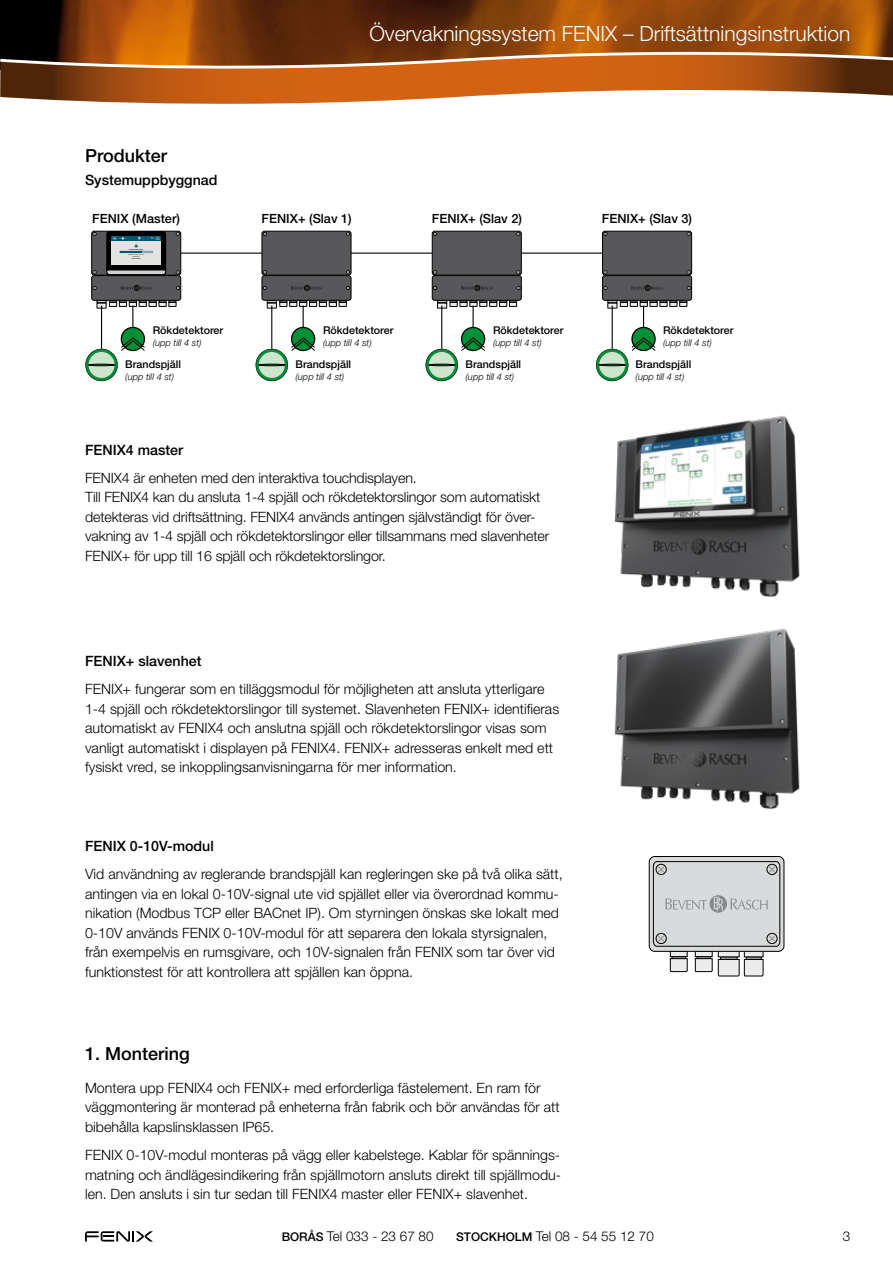
<style>
.page{position:relative;width:893px;height:1263px;background:#fff}
.page>*{position:absolute;margin:0;border:0;box-sizing:border-box;transform-origin:0 0}
.t1{font:300 21px "Helvetica Neue LT Std";color:#fff}
.t2{font:500 18px "Helvetica Neue LT Std";color:#000}
.t3{font:300 14.25px/19.5px "Helvetica Neue LT Std";color:#000}
.t4{font:500 14.25px "Helvetica Neue LT Std";color:#000}
.t5{font:300 13.5px "Helvetica Neue LT Std";color:#000}
.t6{font:500 12.75px "Helvetica Neue LT Std";color:#000}
.t7{font:500 10.65px "Helvetica Neue LT Std";color:#000}
.t8{font:italic 300 9.3px "Helvetica Neue LT Std";color:#000}
.s1{font-weight:500;font-size:12px}
</style>
<div class="page">
<img style="left:0;top:0;width:893px;height:45px">
<svg style="left:0;top:79px;width:893px;height:25px"></svg>
<svg style="left:0;top:45px;width:893px;height:34px;background:#a45922"></svg>
<svg style="left:85px;top:1231px;width:68px;height:11px"></svg>
<div style="left:92px;top:231px;width:89px;height:44px;background:#58585a;border-radius:2px"></div>
<div style="left:91px;top:231px;width:90px;height:45px;border:1px solid #000;border-radius:2px"></div>
<svg style="left:97px;top:301px;width:79px;height:7px"></svg>
<div style="left:92px;top:276px;width:89px;height:24px;background:#58585a;border-radius:2px"></div>
<div style="left:91px;top:275px;width:90px;height:26px;border:1px solid #000;border-radius:2px"></div>
<svg style="left:121px;top:285px;width:31px;height:6px"></svg>
<svg style="left:176px;top:286px;width:3px;height:4px"></svg>
<svg style="left:106px;top:230px;width:61px;height:46px;background:#717a7d"></svg>
<div style="left:262px;top:231px;width:89px;height:44px;background:#58585a;border-radius:2px"></div>
<div style="left:261px;top:231px;width:90px;height:45px;border:1px solid #000;border-radius:2px"></div>
<svg style="left:267px;top:301px;width:79px;height:7px"></svg>
<div style="left:262px;top:276px;width:89px;height:24px;background:#58585a;border-radius:2px"></div>
<div style="left:261px;top:275px;width:90px;height:26px;border:1px solid #000;border-radius:2px"></div>
<svg style="left:291px;top:285px;width:31px;height:6px"></svg>
<svg style="left:346px;top:232px;width:4px;height:3px"></svg>
<svg style="left:346px;top:286px;width:4px;height:4px"></svg>
<svg style="left:263px;top:286px;width:3px;height:4px"></svg>
<svg style="left:263px;top:232px;width:3px;height:4px"></svg>
<div style="left:432px;top:231px;width:89px;height:44px;background:#58585a;border-radius:2px"></div>
<div style="left:432px;top:231px;width:90px;height:45px;border:1px solid #000;border-radius:2px"></div>
<svg style="left:437px;top:301px;width:80px;height:7px"></svg>
<div style="left:432px;top:276px;width:89px;height:24px;background:#58585a;border-radius:2px"></div>
<div style="left:432px;top:275px;width:90px;height:26px;border:1px solid #000;border-radius:2px"></div>
<svg style="left:461px;top:285px;width:31px;height:6px"></svg>
<svg style="left:433px;top:286px;width:4px;height:4px"></svg>
<svg style="left:433px;top:232px;width:4px;height:4px"></svg>
<svg style="left:433px;top:271px;width:4px;height:3px"></svg>
<hr style="left:181px;top:253px;width:81px;height:1px;background:#000">
<hr style="left:351px;top:253px;width:81px;height:1px;background:#000">
<div style="left:602px;top:231px;width:90px;height:44px;background:#58585a;border-radius:2px"></div>
<div style="left:602px;top:231px;width:90px;height:45px;border:1px solid #000;border-radius:2px"></div>
<svg style="left:608px;top:301px;width:79px;height:7px"></svg>
<div style="left:602px;top:276px;width:90px;height:24px;background:#58585a;border-radius:2px"></div>
<div style="left:602px;top:275px;width:90px;height:26px;border:1px solid #000;border-radius:2px"></div>
<svg style="left:632px;top:285px;width:30px;height:6px"></svg>
<svg style="left:687px;top:286px;width:3px;height:4px"></svg>
<svg style="left:604px;top:286px;width:3px;height:4px"></svg>
<hr style="left:521px;top:253px;width:81px;height:1px;background:#000">
<hr style="left:101px;top:306px;width:1px;height:43px;background:#000">
<hr style="left:132px;top:306px;width:1px;height:43px;background:#000">
<div style="left:121px;top:327px;width:23px;height:23px;background:#009037;border-radius:50%"></div>
<div style="left:121px;top:327px;width:24px;height:24px;border:1px solid #000;border-radius:50%"></div>
<svg style="left:85px;top:337px;width:61px;height:44px"></svg>
<hr style="left:271px;top:306px;width:1px;height:43px;background:#000">
<hr style="left:303px;top:306px;width:1px;height:43px;background:#000">
<div style="left:292px;top:327px;width:23px;height:23px;background:#009037;border-radius:50%"></div>
<div style="left:291px;top:327px;width:24px;height:24px;border:1px solid #000;border-radius:50%"></div>
<svg style="left:256px;top:337px;width:60px;height:44px"></svg>
<hr style="left:441px;top:306px;width:1px;height:43px;background:#000">
<hr style="left:473px;top:306px;width:1px;height:43px;background:#000">
<div style="left:462px;top:327px;width:23px;height:23px;background:#009037;border-radius:50%"></div>
<div style="left:461px;top:327px;width:24px;height:24px;border:1px solid #000;border-radius:50%"></div>
<svg style="left:425px;top:337px;width:61px;height:44px"></svg>
<hr style="left:612px;top:306px;width:1px;height:43px;background:#000">
<hr style="left:643px;top:306px;width:1px;height:43px;background:#000">
<svg style="left:632px;top:327px;width:23px;height:23px"></svg>
<div style="left:631px;top:327px;width:25px;height:24px;border:1px solid #000;border-radius:50%"></div>
<svg style="left:596px;top:337px;width:60px;height:44px"></svg>
<img style="left:614px;top:415px;width:186px;height:182px">
<img style="left:614px;top:628px;width:186px;height:181px">
<hr style="left:697px;top:956px;width:14px;height:3px;background:#9c9d9f">
<svg style="left:695px;top:952px;width:17px;height:5px"></svg>
<hr style="left:672px;top:956px;width:14px;height:3px;background:#9c9d9f">
<svg style="left:670px;top:952px;width:17px;height:5px"></svg>
<svg style="left:670px;top:958px;width:18px;height:14px"></svg>
<svg style="left:746px;top:957px;width:15px;height:1px"></svg>
<div style="left:744px;top:950px;width:19px;height:7px;background:#ececed"></div>
<svg style="left:720px;top:957px;width:17px;height:1px"></svg>
<div style="left:718px;top:950px;width:21px;height:7px;background:#ececed"></div>
<svg style="left:695px;top:958px;width:69px;height:18px"></svg>
<div style="left:649px;top:856px;width:135px;height:95px;background:#d9dadb;border-radius:5px"></div>
<div style="left:649px;top:856px;width:135px;height:96px;border:1px solid #000;border-radius:5px"></div>
<svg style="left:652px;top:861px;width:129px;height:86px"></svg>
<h1 class="t1" style="left:369px;top:21px;width:483px">Övervakningssystem FENIX – Driftsättningsinstruktion</h1>
<p class="t2" style="left:85px;top:145px;width:84px">Produkter</p>
<p class="t4" style="left:85px;top:172px;width:134px">Systemuppbyggnad</p>
<p class="t6" style="left:92px;top:211px;width:89px">FENIX (Master)</p>
<p class="t6" style="left:262px;top:211px;width:92px">FENIX+ (Slav 1)</p>
<p class="t6" style="left:432px;top:211px;width:92px">FENIX+ (Slav 2)</p>
<p class="t6" style="left:602px;top:211px;width:92px">FENIX+ (Slav 3)</p>
<p class="t7" style="left:153px;top:324px;width:72px">Rökdetektorer</p>
<p class="t8" style="left:153px;top:337px;width:50px">(upp till 4 st)</p>
<p class="t7" style="left:125px;top:358px;width:57px">Brandspjäll</p>
<p class="t8" style="left:125px;top:371px;width:50px">(upp till 4 st)</p>
<p class="t7" style="left:323px;top:324px;width:72px">Rökdetektorer</p>
<p class="t8" style="left:323px;top:337px;width:50px">(upp till 4 st)</p>
<p class="t7" style="left:296px;top:358px;width:57px">Brandspjäll</p>
<p class="t8" style="left:296px;top:371px;width:50px">(upp till 4 st)</p>
<p class="t7" style="left:493px;top:324px;width:72px">Rökdetektorer</p>
<p class="t8" style="left:493px;top:337px;width:50px">(upp till 4 st)</p>
<p class="t7" style="left:466px;top:358px;width:57px">Brandspjäll</p>
<p class="t8" style="left:466px;top:371px;width:50px">(upp till 4 st)</p>
<p class="t7" style="left:663px;top:324px;width:72px">Rökdetektorer</p>
<p class="t8" style="left:663px;top:337px;width:50px">(upp till 4 st)</p>
<p class="t7" style="left:636px;top:358px;width:57px">Brandspjäll</p>
<p class="t8" style="left:636px;top:371px;width:50px">(upp till 4 st)</p>
<p class="t4" style="left:85px;top:441px;width:100px">FENIX4 master</p>
<p class="t3" style="left:85px;top:467px;width:466px">FENIX4 är enheten med den interaktiva touchdisplayen.<br>Till FENIX4 kan du ansluta 1-4 spjäll och rökdetektorslingor som automatiskt detekteras vid driftsättning. FENIX4 används antingen självständigt för över&shy;vakning av 1-4 spjäll och rökdetektorslingor eller tillsammans med slavenheter FENIX+ för upp till 16 spjäll och rökdetektorslingor.</p>
<p class="t4" style="left:85px;top:652px;width:118px">FENIX+ slavenhet</p>
<p class="t3" style="left:85px;top:679px;width:476px">FENIX+ fungerar som en tilläggsmodul för möjligheten att ansluta ytterligare 1-4 spjäll och rökdetektorslingor till systemet. Slavenheten FENIX+ identifieras automatiskt av FENIX4 och anslutna spjäll och rökdetektorslingor visas som vanligt automatiskt i displayen på FENIX4. FENIX+ adresseras enkelt med ett fysiskt vred, se inkopplingsanvisningarna för mer information.</p>
<p class="t4" style="left:85px;top:837px;width:130px">FENIX 0-10V-modul</p>
<p class="t3" style="left:85px;top:864px;width:479px">Vid användning av reglerande brandspjäll kan regleringen ske på två olika sätt, antingen via en lokal 0-10V-signal ute vid spjället eller via överordnad kommu&shy;nikation (Modbus TCP eller BACnet IP). Om styrningen önskas ske lokalt med 0-10V används FENIX 0-10V-modul för att separera den lokala styrsignalen, från exempelvis en rumsgivare, och 10V-signalen från FENIX som tar över vid funktionstest för att kontrollera att spjällen kan öppna.</p>
<p class="t2" style="left:85px;top:1043px;width:106px">1. Montering</p>
<p class="t3" style="left:85px;top:1077px;width:476px">Montera upp FENIX4 och FENIX+ med erforderliga fästelement. En ram för väggmontering är monterad på enheterna från fabrik och bör användas för att bibehålla kapslinsklassen IP65.</p>
<p class="t3" style="left:85px;top:1145px;width:478px;text-align:justify">FENIX 0-10V-modul monteras på vägg eller kabelstege. Kablar för spännings&shy;matning och ändlägesindikering från spjällmotorn ansluts direkt till spjällmodu&shy;len. Den ansluts i sin tur sedan till FENIX4 master eller FENIX+ slavenhet.</p>
<p class="t5" style="left:282px;top:1228px;width:153px"><span class="s1">BORÅS</span> Tel 033 - 23 67 80</p>
<p class="t5" style="left:456px;top:1228px;width:199px"><span class="s1">STOCKHOLM</span> Tel 08 - 54 55 12 70</p>
<p class="t5" style="left:843px;top:1228px;width:9px">3</p>
</div>
